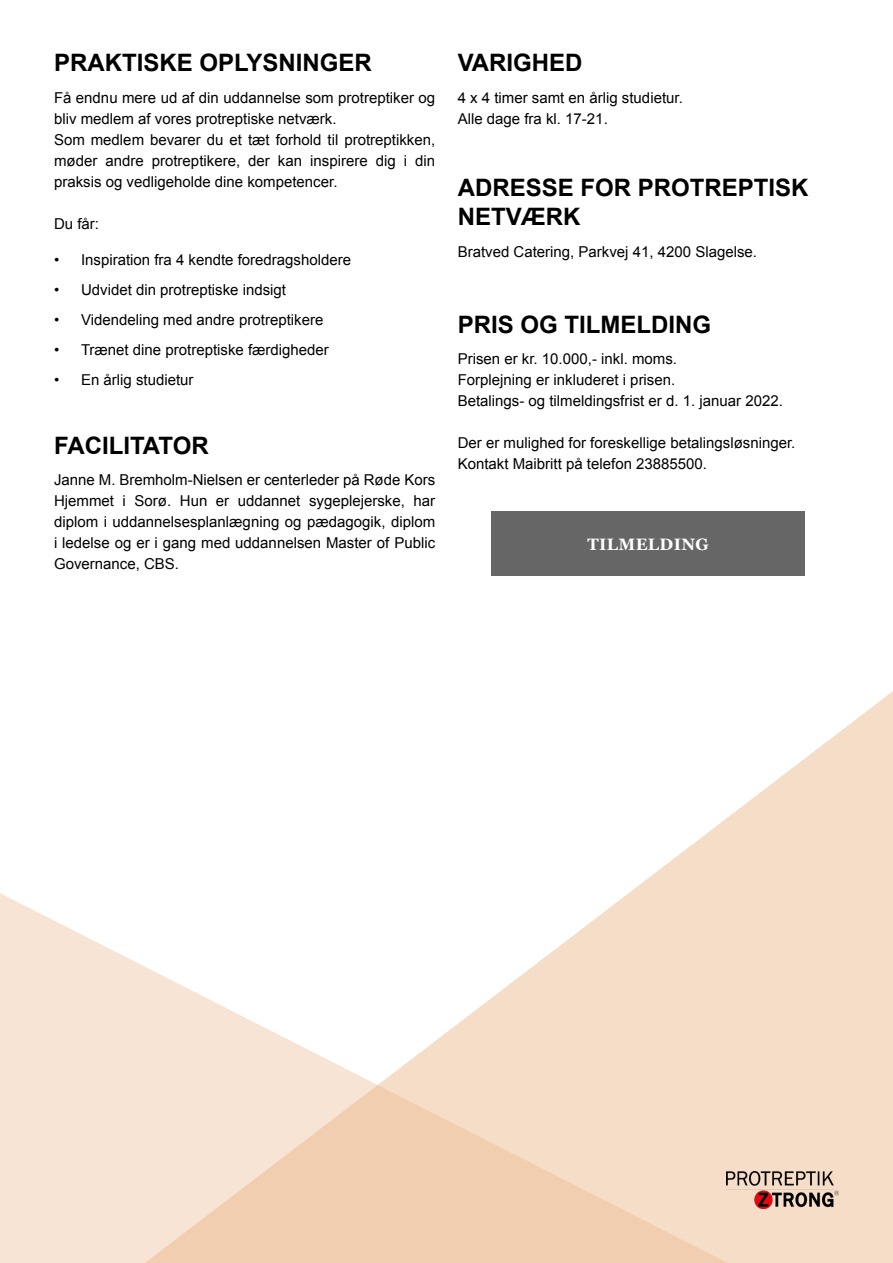
<style>
.page{position:relative;width:893px;height:1263px;background:#fff}
.page>*{position:absolute;margin:0;border:0;box-sizing:border-box;transform-origin:0 0}
.t1{font:700 24px/28.8px "Arial";color:#000}
.t2{font:700 16.5px "Georgia";letter-spacing:.02em;color:#fff}
.Brødtekst{font:15px/21px "Arial";color:#000;text-align:justify}
</style>
<div class="page">
<div style="left:492px;top:511px;width:313px;height:65px;background:#666"></div>
<svg style="left:0;top:893px;width:128px;height:370px;background:#f7e6d7"></svg>
<svg style="left:128px;top:691px;width:765px;height:572px"></svg>
<img style="left:726px;top:1172px;width:113px;height:37px">
<h2 class="t1" style="left:54px;top:49px;width:319px">PRAKTISKE OPLYSNINGER</h2>
<p class="Brødtekst" style="left:54px;top:87px;width:383px">Få endnu mere ud af din uddannelse som protreptiker og bliv medlem af vores protreptiske netværk.</p>
<p class="Brødtekst" style="left:54px;top:129px;width:383px">Som medlem bevarer du et tæt forhold til protreptikken, møder andre protreptikere, der kan inspirere dig i din praksis og vedligeholde dine kompetencer.</p>
<p class="Brødtekst" style="left:54px;top:213px;width:47px">Du får:</p>
<p class="Brødtekst" style="left:54px;top:249px;width:299px">• Inspiration fra 4 kendte foredragsholdere</p>
<p class="Brødtekst" style="left:54px;top:279px;width:234px">• Udvidet din protreptiske indsigt</p>
<p class="Brødtekst" style="left:54px;top:309px;width:271px">• Videndeling med andre protreptikere</p>
<p class="Brødtekst" style="left:54px;top:339px;width:276px">• Trænet dine protreptiske færdigheder</p>
<p class="Brødtekst" style="left:54px;top:369px;width:141px">• En årlig studietur</p>
<h2 class="t1" style="left:54px;top:432px;width:156px">FACILITATOR</h2>
<p class="Brødtekst" style="left:54px;top:469px;width:383px">Janne M. Bremholm-Nielsen er centerleder på Røde Kors Hjemmet i Sorø. Hun er uddannet sygeplejerske, har diplom i uddannelsesplanlægning og pædagogik, diplom i ledelse og er i gang med uddannelsen Master of Public Governance, CBS.</p>
<h2 class="t1" style="left:458px;top:49px;width:126px">VARIGHED</h2>
<p class="Brødtekst" style="left:458px;top:87px;width:227px">4 x 4 timer samt en årlig studietur.</p>
<p class="Brødtekst" style="left:458px;top:108px;width:152px">Alle dage fra kl. 17-21.</p>
<h2 class="t1" style="left:458px;top:174px;width:352px">ADRESSE FOR PROTREPTISK<br>NETVÆRK</h2>
<p class="Brødtekst" style="left:458px;top:242px;width:301px">Bratved Catering, Parkvej 41, 4200 Slagelse.</p>
<h2 class="t1" style="left:458px;top:311px;width:255px">PRIS OG TILMELDING</h2>
<p class="Brødtekst" style="left:458px;top:348px;width:221px">Prisen er kr. 10.000,- inkl. moms.</p>
<p class="Brødtekst" style="left:458px;top:369px;width:219px">Forplejning er inkluderet i prisen.</p>
<p class="Brødtekst" style="left:458px;top:390px;width:327px">Betalings- og tilmeldingsfrist er d. 1. januar 2022.</p>
<p class="Brødtekst" style="left:458px;top:432px;width:339px">Der er mulighed for foreskellige betalingsløsninger.</p>
<p class="Brødtekst" style="left:458px;top:453px;width:251px">Kontakt Maibritt på telefon 23885500.</p>
<p class="t2" style="left:588px;top:531px;width:123px">TILMELDING</p>
</div>
